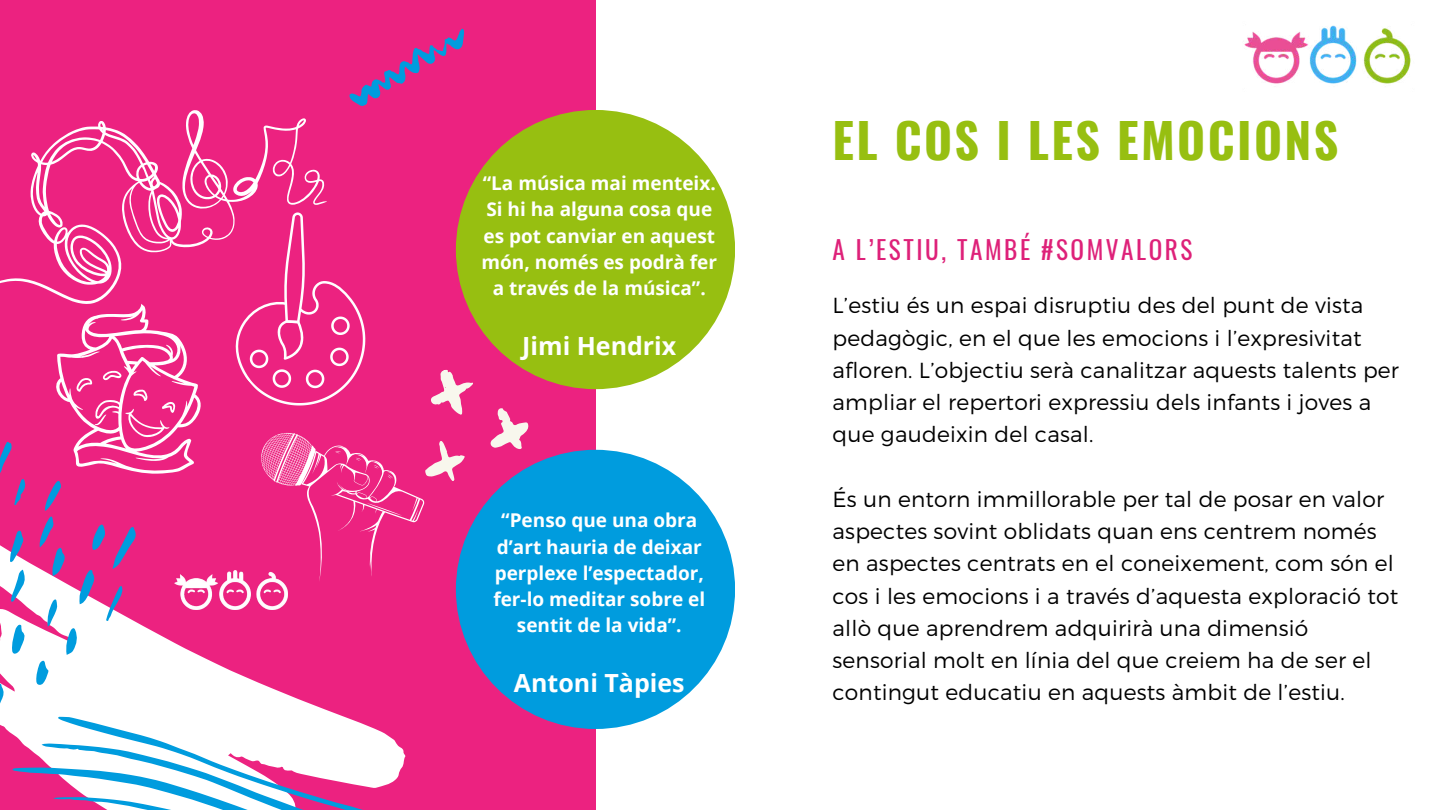
<style>
.page{position:relative;width:1440px;height:810px;background:#fff}
.page>*{position:absolute;margin:0;border:0;box-sizing:border-box;transform-origin:0 0}
.t1{font:700 48px "Oswald";letter-spacing:.05em;color:#97bf11}
.t2{font:25.2px "Oswald";letter-spacing:.1em;color:#de2179}
.t3{font:700 25px "Open Sans";color:#fff}
.t4{font:300 21.8px/32.2px "Montserrat";letter-spacing:.01em;color:#000}
.t5{font:700 19px/26.2px "Open Sans";color:#fff;text-align:center}
</style>
<div class="page">
<div style="left:0;top:0;width:596px;height:810px;background:#ec2280"></div>
<div style="left:456px;top:110px;width:279px;height:279px;background:#97bf11;border-radius:50%"></div>
<div style="left:456px;top:450px;width:279px;height:279px;background:#009cde;border-radius:50%"></div>
<svg style="left:349px;top:28px;width:116px;height:78px"></svg>
<svg style="left:0;top:210px;width:535px;height:600px"></svg>
<svg style="left:0;top:110px;width:327px;height:194px"></svg>
<img style="left:1244px;top:25px;width:167px;height:59px">
<p class="t5" style="left:482px;top:170px;width:237px">“La música mai menteix.<br>Si hi ha alguna cosa que es pot canviar en aquest món, només es podrà fer a través de la música”.</p>
<p class="t3" style="left:522px;top:328px;width:156px">Jimi Hendrix</p>
<p class="t5" style="left:493px;top:507px;width:213px">“Penso que una obra d’art hauria de deixar perplexe l’espectador, fer-lo meditar sobre el sentit de la vida”.</p>
<p class="t3" style="left:514px;top:666px;width:172px">Antoni Tàpies</p>
<h1 class="t1" style="left:832px;top:103px;width:508px">EL COS I LES EMOCIONS</h1>
<p class="t2" style="left:832px;top:230px;width:361px">A L’ESTIU, TAMBÉ #SOMVALORS</p>
<p class="t4" style="left:832px;top:289px;width:568px">L’estiu és un espai disruptiu des del punt de vista pedagògic, en el que les emocions i l’expresivitat afloren. L’objectiu serà canalitzar aquests talents per ampliar el repertori expressiu dels infants i joves a que gaudeixin del casal.</p>
<p class="t4" style="left:832px;top:482px;width:567px">És un entorn immillorable per tal de posar en valor aspectes sovint oblidats quan ens centrem només en aspectes centrats en el coneixement, com són el cos i les emocions i a través d’aquesta exploració tot allò que aprendrem adquirirà una dimensió sensorial molt en línia del que creiem ha de ser el contingut educatiu en aquests àmbit de l’estiu.</p>
</div>
